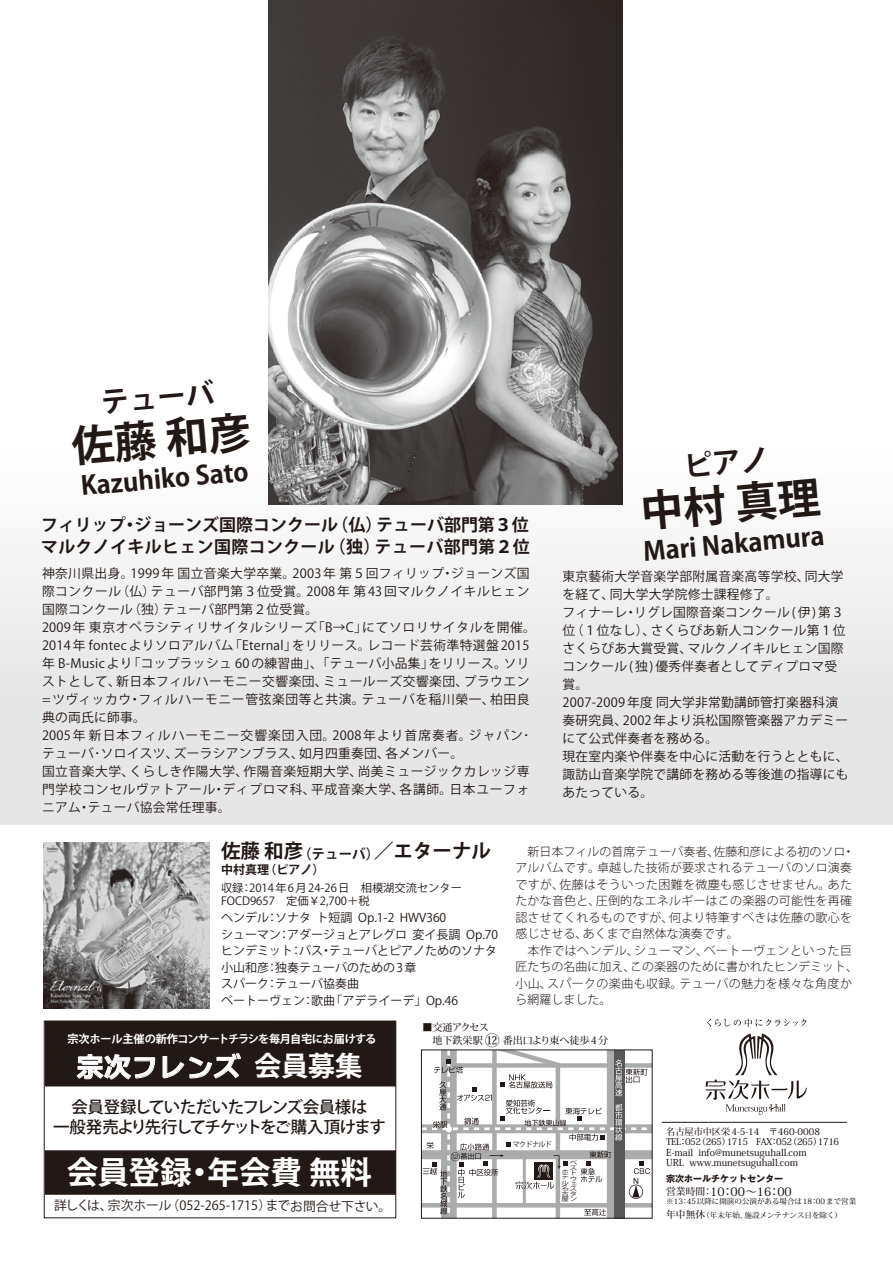
<style>
.page{position:relative;width:893px;height:1263px;background:#fff}
.page>*{position:absolute;margin:0;border:0;box-sizing:border-box;transform-origin:0 0}
.t1{font:700 42.6px "Koz Go Pro";color:#221815}
.t2{font:700 31.5px "Koz Go Pro";color:#fff}
.t3{font:700 28.5px "Koz Go Pro";color:#221815}
.t4{font:27.3px "Universal Line DSP E";color:#fff}
.t5{font:700 25.65px "Koz Go Pro";color:#221815}
.t6{font:700 19.5px "Koz Go Pro";color:#221815}
.t7{font:700 16.95px/22.2px "Koz Go Pro";letter-spacing:.02em;color:#221815}
.t8{font:500 16.35px/20px "Koz Go Pro";letter-spacing:-.07em;color:#221815;text-align:center}
.t9{font:12.75px/18px "Koz Go Pro";letter-spacing:.04em;color:#221815}
.t10{font:12.75px/18px "Koz Go Pro";letter-spacing:.02em;color:#221815}
.t11{font:12.75px "Koz Go Pro";color:#221815}
.t12{font:300 12px/16.5px "Koz Go Pro";letter-spacing:.015em;color:#221815}
.t13{font:12px/16.5px "Koz Go Pro";color:#221815}
.t14{font:700 12px "Koz Go Pro";color:#221815}
.t15{font:500 11.7px "Koz Min Pro";color:#221815}
.t16{font:11.25px/13.2px "Koz Go Pro";color:#221815}
.t17{font:700 11.25px "Koz Go Pro";letter-spacing:-.03em;color:#fff}
.t18{font:500 10.05px "Koz Min Pro";color:#221815}
.t19{font:500 9.45px/10.2px "Koz Min Pro";color:#221815}
.t20{font:500 9.15px/10.2px "Koz Min Pro";letter-spacing:-.05em;color:#221815}
.t21{font:700 9px "Gothic MB101 Pro";color:#221815}
.t22{font:500 7.5px/13.2px "Koz Min Pro";color:#221815}
.t23{font:7.5px "Koz Go Pro";letter-spacing:-.1em;color:#221815;scale:.95 1}
.t24{font:6px/5.1px "Koz Go Pro";color:#221815;text-align:right;scale:1.25 1}
.s1{font-size:13.5px}
.s2{font-size:15px}
.s3{font-family:"Koz Go Pro";font-weight:700}
.s4{font-size:9.75px}
</style>
<div class="page">
<div style="left:0;top:376px;width:893px;height:448px;background:linear-gradient(to bottom,#fff,#e0e1e1)"></div>
<img style="left:268px;top:0;width:355px;height:504px">
<img style="left:43px;top:842px;width:167px;height:167px">
<svg style="left:423px;top:1051px;width:228px;height:165px"></svg>
<div style="left:45px;top:1021px;width:351px;height:65px;background:#221815"></div>
<div style="left:45px;top:1150px;width:351px;height:45px;background:#221815"></div>
<svg style="left:77px;top:1054px;width:78px;height:26px"></svg>
<svg style="left:163px;top:1053px;width:78px;height:25px"></svg>
<hr style="left:662px;top:1122px;width:185px;height:1px;background:#221815">
<svg style="left:707px;top:1018px;width:100px;height:9px"></svg>
<svg style="left:706px;top:1033px;width:101px;height:82px"></svg>
<div style="left:44px;top:1021px;width:352px;height:197px;border:1px solid #221815"></div>
<svg style="left:688px;top:446px;width:79px;height:31px"></svg>
<h3 class="t3" style="left:99px;top:384px;width:115px;rotate:-5deg">テューバ</h3>
<h1 class="t1" style="left:69px;top:420px;width:181px;rotate:-5deg">佐藤 和彦</h1>
<h3 class="t5" style="left:80px;top:469px;width:170px;rotate:-5deg">Kazuhiko Sato</h3>
<h3 class="t7" style="left:41px;top:514px;width:490px">フィリップ・ジョーンズ国際コンクール（仏）テューバ部門第３位マルクノイキルヒェン国際コンクール（独）テューバ部門第２位</h3>
<p class="t9" style="left:42px;top:564px;width:495px">神奈川県出身。1999 年 国立音楽大学卒業。2003 年 第５回フィリップ・ジョーンズ国際コンクール（仏）テューバ部門第３位受賞。2008年 第43回マルクノイキルヒェン国際コンクール（独）テューバ部門第２位受賞。<br>2009年 東京オペラシティリサイタルシリーズ「B→C」にてソロリサイタルを開催。2014 年 fontec よりソロアルバム「Eternal」をリリース。レコード芸術準特選盤 2015年 B-Music より「コップラッシュ 60 の練習曲」、「テューバ小品集」をリリース。ソリストとして、新日本フィルハーモニー交響楽団、ミュールーズ交響楽団、プラウエン=ツヴィッカウ・フィルハーモニー管弦楽団等と共演。テューバを稲川榮一、柏田良典の両氏に師事。<br>2005年 新日本フィルハーモニー交響楽団入団。2008年より首席奏者。ジャパン･テューバ･ソロイスツ、ズーラシアンブラス、如月四重奏団、各メンバー。<br>国立音楽大学、くらしき作陽大学、作陽音楽短期大学、尚美ミュージックカレッジ専門学校コンセルヴァトアール・ディプロマ科、平成音楽大学、各講師。日本ユーフォニアム・テューバ協会常任理事。</p>
<p class="t10" style="left:563px;top:567px;width:287px">東京藝術大学音楽学部附属音楽高等学校、同大学を経て、同大学大学院修士課程修了。<br>フィナーレ・リグレ国際音楽コンクール ( 伊 ) 第３位（１位なし）、さくらぴあ新人コンクール第１位さくらぴあ大賞受賞、マルクノイキルヒェン国際コンクール ( 独 ) 優秀伴奏者としてディプロマ受賞。<br>2007-2009 年度 同大学非常勤講師管打楽器科演奏研究員、2002 年より浜松国際管楽器アカデミーにて公式伴奏者を務める。<br>現在室内楽や伴奏を中心に活動を行うとともに、諏訪山音楽学院で講師を務める等後進の指導にもあたっている。</p>
<p class="t12" style="left:515px;top:843px;width:344px">　新日本フィルの首席テューバ奏者、佐藤和彦による初のソロ・アルバムです。卓越した技術が要求されるテューバのソロ演奏ですが、佐藤はそういった困難を微塵も感じさせません。あたたかな音色と、圧倒的なエネルギーはこの楽器の可能性を再確認させてくれるものですが、何より特筆すべきは佐藤の歌心を感じさせる、あくまで自然体な演奏です。<br>　本作ではヘンデル、シューマン、ベートーヴェンといった巨匠たちの名曲に加え、この楽器のために書かれたヒンデミット、小山、スパークの楽曲も収録。テューバの魅力を様々な角度から網羅しました。</p>
<h1 class="t1" style="left:638px;top:485px;width:181px;rotate:-5deg">中村 真理</h1>
<h3 class="t5" style="left:642px;top:535px;width:183px;rotate:-5deg">Mari Nakamura</h3>
<h3 class="t6" style="left:221px;top:838px;width:272px">佐藤 和彦<span class="s1">（テューバ）</span>／エターナル</h3>
<p class="t14" style="left:221px;top:862px;width:105px">中村真理（ピアノ）</p>
<p class="t16" style="left:221px;top:881px;width:243px">収録：2014 年 6 月 24-26 日　相模湖交流センター<br>FOCD9657　定価￥2,700＋税</p>
<p class="t13" style="left:221px;top:910px;width:279px">ヘンデル：ソナタ ト短調 Op.1-2 HWV360<br>シューマン：アダージョとアレグロ 変イ長調 Op.70ヒンデミット：バス・テューバとピアノためのソナタ小山和彦：独奏テューバのための 3 章<br>スパーク：テューバ協奏曲<br>ベートーヴェン：歌曲「アデライーデ」Op.46</p>
<p class="t18" style="left:422px;top:1020px;width:68px">■交通アクセス</p>
<p class="t17" style="left:67px;top:1031px;width:310px">宗次ホール主催の新作コンサートチラシを毎月自宅にお届けする</p>
<p class="t18" style="left:422px;top:1033px;width:187px">　地下鉄栄駅 <span class="s2">⑫</span> 番出口より東へ徒歩4分</p>
<h3 class="t4" style="left:76px;top:1053px;width:288px">宗次フレンズ<span class="s3">会員募集</span></h3>
<p class="t8" style="left:53px;top:1098px;width:334px">会員登録していただいたフレンズ会員様は<br>一般発売より先行してチケットをご購入頂けます</p>
<h2 class="t2" style="left:67px;top:1152px;width:307px">会員登録・年会費 無料</h2>
<p class="t11" style="left:54px;top:1197px;width:338px">詳しくは、宗次ホール（052-265-1715）までお問合せ下さい。</p>
<p class="t23" style="left:513px;top:1139px;width:43px">マクドナルド</p>
<p class="t24" style="left:562px;top:1161px;width:14px">ベス<br>ト<br>ウ<br>ェ<br>ス古タ屋ン</p>
<p class="t24" style="left:562px;top:1169px;width:7px;text-align:justify">ホテル名</p>
<p class="t20" style="left:666px;top:1126px;width:175px">名古屋市中区栄4-5-14　〒460-0008<br>TEL：052（265）1715　FAX：052（265）1716</p>
<p class="t19" style="left:666px;top:1147px;width:142px">E-mail info@munetsuguhall.com<br>URL www.munetsuguhall.com</p>
<p class="t15" style="left:666px;top:1183px;width:127px"><span class="s4">営業時間：</span>10：00～16：00</p>
<p class="t22" style="left:666px;top:1195px;width:191px">※13：45以降に開演の公演がある場合は18：00まで営業<span class="s4">年中無休</span>（年末年始、施設メンテナンス日を除く）</p>
<p class="t21" style="left:666px;top:1171px;width:119px">宗次ホールチケットセンター</p>
</div>
